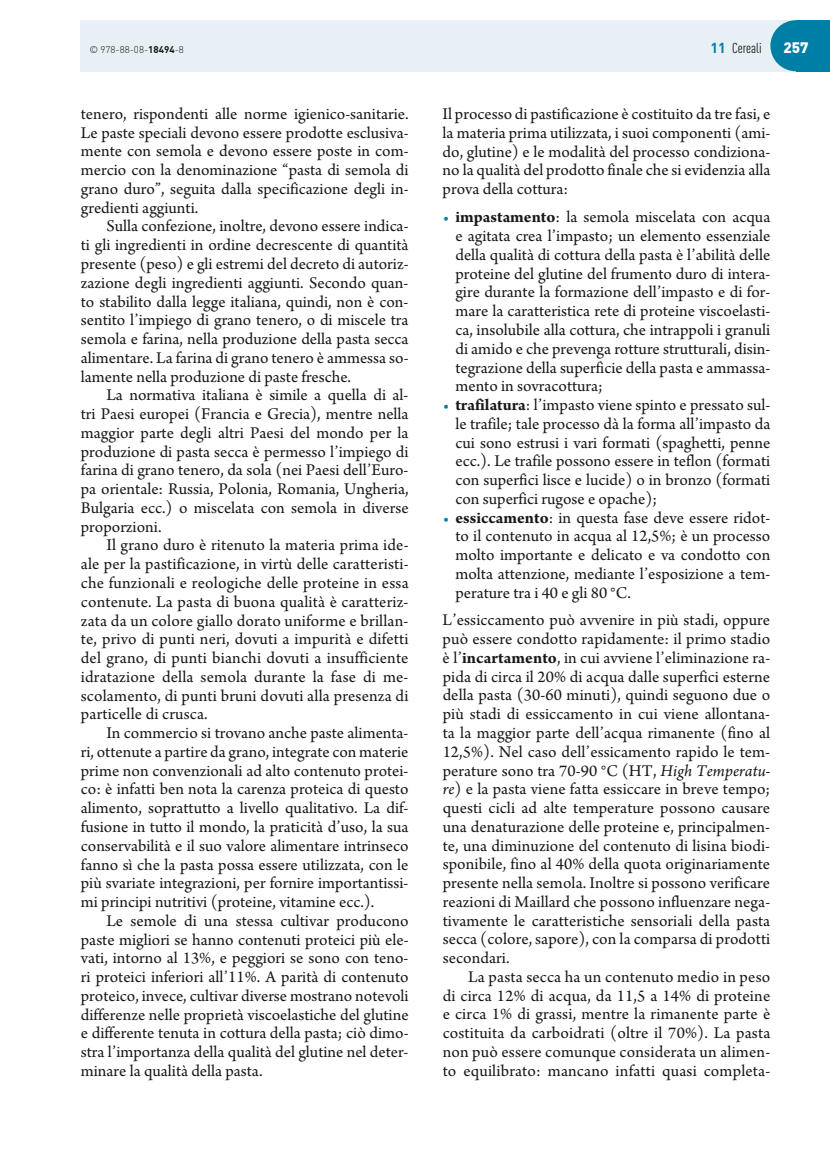
<style>
.page{position:relative;width:830px;height:1149px;background:#fff}
.page>*{position:absolute;margin:0;border:0;box-sizing:border-box;transform-origin:0 0}
.t1{font:17.25px/18.8px "Arno Pro";color:#1a171c;text-align:justify}
.t2{font:900 15px "DIN Pro";color:#fff}
.t3{font:condensed 14.25px "DIN Pro";color:#1a171c}
.t4{font:300 9.75px "DIN Pro";color:#1a171c}
.s1{font-weight:700}
.s2{font-weight:700;font-stretch:normal;color:#007fa4}
.s3{color:#007fa4}
.s4{font-style:italic}
</style>
<div class="page">
<div style="left:81px;top:20px;width:731px;height:51px;background:#e7f1f5"></div>
<div style="left:795px;top:20px;width:34px;height:51px;background:#007fa4"></div>
<div style="left:770px;top:20px;width:51px;height:51px;background:#007fa4;border-radius:50%"></div>
<p class="t4" style="left:89px;top:44px;width:96px">© 978-88-08-<span class="s1">18494</span>-8</p>
<p class="t3" style="left:710px;top:40px;width:53px"><span class="s2">11</span> Cereali</p>
<p class="t2" style="left:783px;top:39px;width:27px">257</p>
<p class="t1" style="left:81px;top:105px;width:329px">tenero, rispondenti alle norme igienico-sanitarie.<br>Le paste speciali devono essere prodotte esclusiva&shy;mente con semola e devono essere poste in com&shy;mercio con la denominazione “pasta di semola di grano duro”, seguita dalla specificazione degli in&shy;gredienti aggiunti.</p>
<p class="t1" style="left:81px;top:218px;width:329px;text-indent:26px">Sulla confezione, inoltre, devono essere indica&shy;ti gli ingredienti in ordine decrescente di quantità presente (peso) e gli estremi del decreto di autoriz&shy;zazione degli ingredienti aggiunti. Secondo quan&shy;to stabilito dalla legge italiana, quindi, non è con&shy;sentito l’impiego di grano tenero, o di miscele tra semola e farina, nella produzione della pasta secca alimentare. La farina di grano tenero è ammessa so&shy;lamente nella produzione di paste fresche.</p>
<p class="t1" style="left:81px;top:387px;width:329px;text-indent:26px">La normativa italiana è simile a quella di al&shy;tri Paesi europei (Francia e Grecia), mentre nella maggior parte degli altri Paesi del mondo per la produzione di pasta secca è permesso l’impiego di farina di grano tenero, da sola (nei Paesi dell’Euro&shy;pa orientale: Russia, Polonia, Romania, Ungheria, Bulgaria ecc.) o miscelata con semola in diverse proporzioni.</p>
<p class="t1" style="left:81px;top:537px;width:329px;text-indent:26px">Il grano duro è ritenuto la materia prima ide&shy;ale per la pastificazione, in virtù delle caratteristi&shy;che funzionali e reologiche delle proteine in essa contenute. La pasta di buona qualità è caratteriz&shy;zata da un colore giallo dorato uniforme e brillan&shy;te, privo di punti neri, dovuti a impurità e difetti del grano, di punti bianchi dovuti a insufficiente idratazione della semola durante la fase di me&shy;scolamento, di punti bruni dovuti alla presenza di particelle di crusca.</p>
<p class="t1" style="left:81px;top:724px;width:329px;text-indent:26px">In commercio si trovano anche paste alimenta&shy;ri, ottenute a partire da grano, integrate con materie prime non convenzionali ad alto contenuto protei&shy;co: è infatti ben nota la carenza proteica di questo alimento, soprattutto a livello qualitativo. La dif&shy;fusione in tutto il mondo, la praticità d’uso, la sua conservabilità e il suo valore alimentare intrinseco fanno sì che la pasta possa essere utilizzata, con le più svariate integrazioni, per fornire importantissi&shy;mi principi nutritivi (proteine, vitamine ecc.).</p>
<p class="t1" style="left:81px;top:912px;width:329px;text-indent:26px">Le semole di una stessa cultivar producono paste migliori se hanno contenuti proteici più ele&shy;vati, intorno al 13%, e peggiori se sono con teno&shy;ri proteici inferiori all’11%. A parità di contenuto proteico, invece, cultivar diverse mostrano notevoli differenze nelle proprietà viscoelastiche del glutine e differente tenuta in cottura della pasta; ciò dimo&shy;stra l’importanza della qualità del glutine nel deter&shy;minare la qualità della pasta.</p>
<p class="t1" style="left:442px;top:106px;width:329px">Il processo di pastificazione è costituito da tre fasi, e la materia prima utilizzata, i suoi componenti (ami&shy;do, glutine) e le modalità del processo condiziona&shy;no la qualità del prodotto finale che si evidenzia alla prova della cottura:</p>
<p class="t1" style="left:455px;top:209px;width:316px;text-indent:-13px"><span class="s3">•</span> <span class="s1">impastamento</span>: la semola miscelata con acqua e agitata crea l’impasto; un elemento essenziale della qualità di cottura della pasta è l’abilità delle proteine del glutine del frumento duro di intera&shy;gire durante la formazione dell’impasto e di for&shy;mare la caratteristica rete di proteine viscoelasti&shy;ca, insolubile alla cottura, che intrappoli i granuli di amido e che prevenga rotture strutturali, disin&shy;tegrazione della superficie della pasta e ammassa&shy;mento in sovracottura;</p>
<p class="t1" style="left:455px;top:396px;width:316px;text-indent:-13px"><span class="s3">•</span> <span class="s1">trafilatura</span>: l’impasto viene spinto e pressato sul&shy;le trafile; tale processo dà la forma all’impasto da cui sono estrusi i vari formati (spaghetti, penne ecc.). Le trafile possono essere in teflon (formati con superfici lisce e lucide) o in bronzo (formati con superfici rugose e opache);</p>
<p class="t1" style="left:455px;top:509px;width:316px;text-indent:-13px"><span class="s3">•</span> <span class="s1">essiccamento</span>: in questa fase deve essere ridot&shy;to il contenuto in acqua al 12,5%; è un processo molto importante e delicato e va condotto con molta attenzione, mediante l’esposizione a tem&shy;perature tra i 40 e gli 80 °C.</p>
<p class="t1" style="left:442px;top:611px;width:329px">L’essiccamento può avvenire in più stadi, oppure può essere condotto rapidamente: il primo stadio è l’<span class="s1">incartamento</span>, in cui avviene l’eliminazione ra&shy;pida di circa il 20% di acqua dalle superfici esterne della pasta (30-60 minuti), quindi seguono due o più stadi di essiccamento in cui viene allontana&shy;ta la maggior parte dell’acqua rimanente (fino al 12,5%). Nel caso dell’essicamento rapido le tem&shy;perature sono tra 70-90 °C (HT, <span class="s4">High Temperatu&shy;re</span>) e la pasta viene fatta essiccare in breve tempo; questi cicli ad alte temperature possono causare una denaturazione delle proteine e, principalmen&shy;te, una diminuzione del contenuto di lisina biodi&shy;sponibile, fino al 40% della quota originariamente presente nella semola. Inoltre si possono verificare reazioni di Maillard che possono influenzare nega&shy;tivamente le caratteristiche sensoriali della pasta secca (colore, sapore), con la comparsa di prodotti secondari.</p>
<p class="t1" style="left:442px;top:968px;width:329px;text-indent:26px">La pasta secca ha un contenuto medio in peso di circa 12% di acqua, da 11,5 a 14% di proteine e circa 1% di grassi, mentre la rimanente parte è costituita da carboidrati (oltre il 70%). La pasta non può essere comunque considerata un alimen&shy;to equilibrato: mancano infatti quasi completa-</p>
</div>
